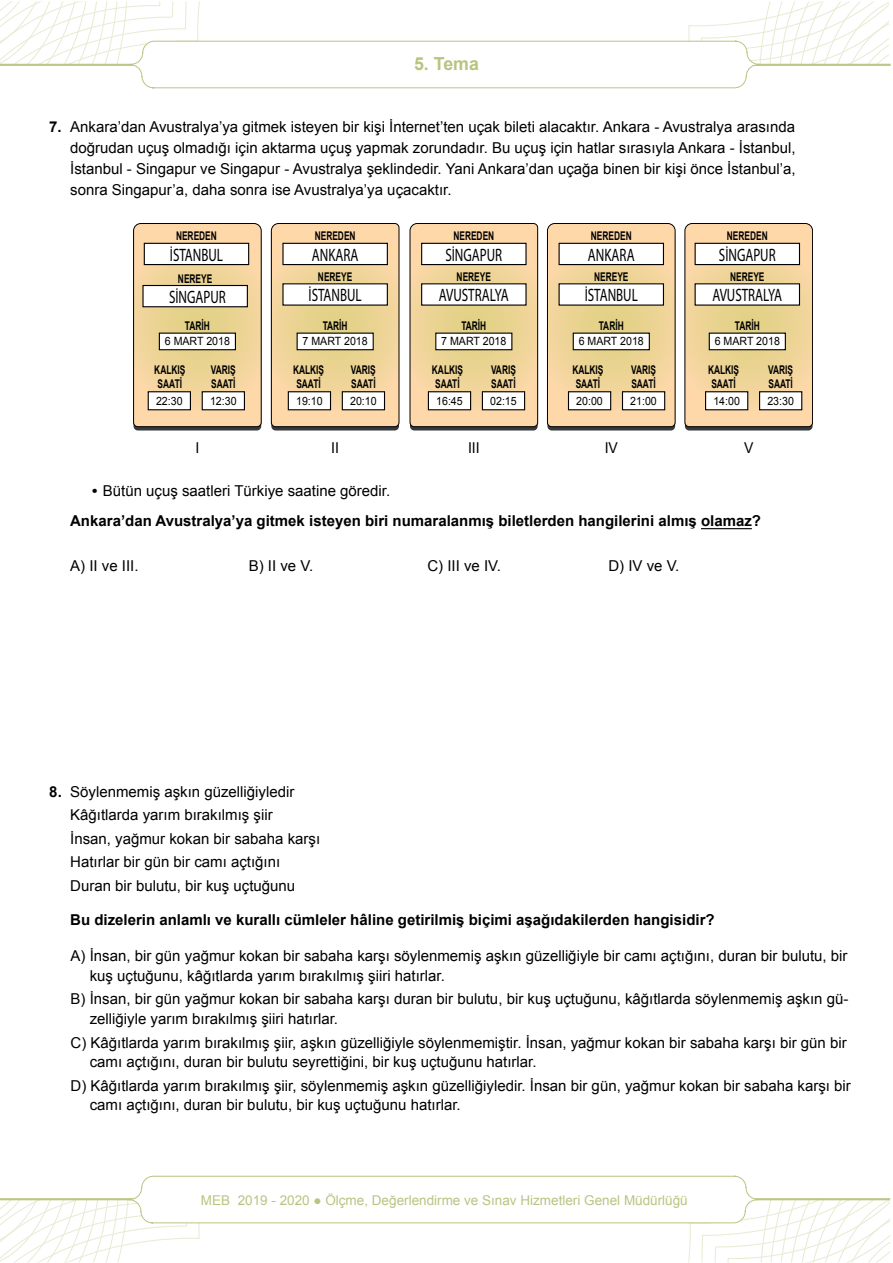
<style>
.page{position:relative;width:893px;height:1263px;background:#fff}
.page>*{position:absolute;margin:0;border:0;box-sizing:border-box;transform-origin:0 0}
.t1{font:18px "Myriad Pro";color:#000;scale:.72 1}
.t2{font:700 18px "Arial";color:#b7c580}
.t3{font:15px/23.5px "Arial";color:#000}
.t4{font:700 15px/29.5px "Arial";color:#000}
.t5{font:15px "Arial";color:#000;scale:.93 1}
.t6{font:13.5px "Arial";color:#b7c580}
.t7{font:700 12px/14.4px "Arial";color:#000;scale:.7 1}
.t8{font:11.4px "Arial";color:#000;scale:.93 1}
.s1{font-weight:700}
.s2{font-weight:400}
</style>
<div class="page">
<svg style="left:0;top:1175px;width:891px;height:87px"></svg>
<svg style="left:0;top:1px;width:891px;height:88px"></svg>
<hr style="left:701px;top:528px;width:51px;height:1px;background:#000">
<svg style="left:271px;top:223px;width:129px;height:204px;background:#e7cb96"></svg>
<svg style="left:409px;top:223px;width:129px;height:204px;background:#e7cb96"></svg>
<svg style="left:547px;top:223px;width:129px;height:207px;background:#e2c793"></svg>
<svg style="left:684px;top:223px;width:129px;height:207px;background:#e3c794"></svg>
<svg style="left:133px;top:223px;width:129px;height:207px;background:#e4c894"></svg>
<div style="left:144px;top:243px;width:105px;height:22px;background:#fff"></div>
<div style="left:144px;top:243px;width:105px;height:22px;border:1px solid #000"></div>
<div style="left:143px;top:285px;width:104px;height:22px;background:#fff"></div>
<div style="left:142px;top:285px;width:106px;height:22px;border:1px solid #000"></div>
<div style="left:159px;top:333px;width:76px;height:17px;background:#fff"></div>
<div style="left:159px;top:333px;width:77px;height:17px;border:1px solid #000"></div>
<div style="left:297px;top:333px;width:76px;height:17px;background:#fff"></div>
<div style="left:297px;top:333px;width:77px;height:17px;border:1px solid #000"></div>
<div style="left:436px;top:333px;width:76px;height:17px;background:#fff"></div>
<div style="left:435px;top:333px;width:77px;height:17px;border:1px solid #000"></div>
<div style="left:573px;top:333px;width:76px;height:17px;background:#fff"></div>
<div style="left:573px;top:333px;width:77px;height:17px;border:1px solid #000"></div>
<div style="left:709px;top:333px;width:76px;height:17px;background:#fff"></div>
<div style="left:709px;top:333px;width:77px;height:17px;border:1px solid #000"></div>
<div style="left:148px;top:392px;width:42px;height:18px;background:#fff"></div>
<div style="left:148px;top:391px;width:43px;height:19px;border:1px solid #000"></div>
<div style="left:283px;top:243px;width:104px;height:22px;background:#fff"></div>
<div style="left:282px;top:243px;width:106px;height:22px;border:1px solid #000"></div>
<div style="left:283px;top:284px;width:104px;height:21px;background:#fff"></div>
<div style="left:422px;top:243px;width:104px;height:22px;background:#fff"></div>
<div style="left:421px;top:243px;width:106px;height:22px;border:1px solid #000"></div>
<div style="left:422px;top:284px;width:104px;height:21px;background:#fff"></div>
<div style="left:559px;top:243px;width:104px;height:22px;background:#fff"></div>
<div style="left:559px;top:243px;width:105px;height:22px;border:1px solid #000"></div>
<div style="left:559px;top:284px;width:104px;height:21px;background:#fff"></div>
<div style="left:695px;top:243px;width:104px;height:22px;background:#fff"></div>
<div style="left:695px;top:243px;width:105px;height:22px;border:1px solid #000"></div>
<div style="left:695px;top:284px;width:104px;height:21px;background:#fff"></div>
<div style="left:202px;top:392px;width:42px;height:18px;background:#fff"></div>
<div style="left:202px;top:391px;width:43px;height:19px;border:1px solid #000"></div>
<div style="left:288px;top:392px;width:42px;height:18px;background:#fff"></div>
<div style="left:288px;top:391px;width:43px;height:19px;border:1px solid #000"></div>
<div style="left:342px;top:392px;width:42px;height:18px;background:#fff"></div>
<div style="left:342px;top:391px;width:43px;height:19px;border:1px solid #000"></div>
<div style="left:428px;top:392px;width:43px;height:18px;background:#fff"></div>
<div style="left:428px;top:391px;width:43px;height:19px;border:1px solid #000"></div>
<div style="left:482px;top:392px;width:43px;height:18px;background:#fff"></div>
<div style="left:482px;top:391px;width:43px;height:19px;border:1px solid #000"></div>
<div style="left:568px;top:392px;width:43px;height:18px;background:#fff"></div>
<div style="left:568px;top:391px;width:43px;height:19px;border:1px solid #000"></div>
<div style="left:622px;top:392px;width:43px;height:18px;background:#fff"></div>
<div style="left:622px;top:391px;width:43px;height:19px;border:1px solid #000"></div>
<div style="left:706px;top:392px;width:42px;height:18px;background:#fff"></div>
<div style="left:705px;top:391px;width:43px;height:19px;border:1px solid #000"></div>
<div style="left:760px;top:392px;width:42px;height:18px;background:#fff"></div>
<div style="left:759px;top:391px;width:43px;height:19px;border:1px solid #000"></div>
<p class="t2" style="left:414px;top:52px;width:66px">5. Tema</p>
<p class="t3" style="left:70px;top:116px;width:727px;line-height:21px;text-align:justify;text-indent:-21px"><span class="s1">7.</span> Ankara’dan Avustralya’ya gitmek isteyen bir kişi İnternet’ten uçak bileti alacaktır. Ankara - Avustralya arasında doğrudan uçuş olmadığı için aktarma uçuş yapmak zorundadır. Bu uçuş için hatlar sırasıyla Ankara - İstanbul, İstanbul - Singapur ve Singapur - Avustralya şeklindedir. Yani Ankara’dan uçağa binen bir kişi önce İstanbul’a, sonra Singapur’a, daha sonra ise Avustralya’ya uçacaktır.</p>
<p class="t7" style="left:176px;top:229px;width:60px">NEREDEN</p>
<p class="t7" style="left:315px;top:229px;width:60px">NEREDEN</p>
<p class="t7" style="left:453px;top:229px;width:60px">NEREDEN</p>
<p class="t7" style="left:591px;top:229px;width:60px">NEREDEN</p>
<p class="t7" style="left:727px;top:229px;width:60px">NEREDEN</p>
<p class="t1" style="left:170px;top:244px;width:75px">İSTANBUL</p>
<p class="t1" style="left:312px;top:244px;width:66px">ANKARA</p>
<p class="t1" style="left:445px;top:244px;width:80px">SİNGAPUR</p>
<p class="t1" style="left:588px;top:244px;width:66px">ANKARA</p>
<p class="t1" style="left:719px;top:244px;width:80px">SİNGAPUR</p>
<p class="t7" style="left:178px;top:271px;width:51px">NEREYE</p>
<p class="t7" style="left:318px;top:270px;width:51px">NEREYE</p>
<p class="t7" style="left:457px;top:270px;width:51px">NEREYE</p>
<p class="t7" style="left:594px;top:270px;width:51px">NEREYE</p>
<p class="t7" style="left:730px;top:270px;width:51px">NEREYE</p>
<p class="t1" style="left:169px;top:286px;width:80px">SİNGAPUR</p>
<p class="t1" style="left:309px;top:284px;width:75px">İSTANBUL</p>
<p class="t1" style="left:439px;top:284px;width:99px">AVUSTRALYA</p>
<p class="t1" style="left:585px;top:284px;width:75px">İSTANBUL</p>
<p class="t1" style="left:712px;top:284px;width:99px">AVUSTRALYA</p>
<p class="t7" style="left:185px;top:319px;width:37px">TARİH</p>
<p class="t7" style="left:323px;top:319px;width:37px">TARİH</p>
<p class="t7" style="left:461px;top:319px;width:37px">TARİH</p>
<p class="t7" style="left:599px;top:319px;width:37px">TARİH</p>
<p class="t7" style="left:735px;top:319px;width:37px">TARİH</p>
<p class="t8" style="left:165px;top:334px;width:72px">6 MART 2018</p>
<p class="t8" style="left:303px;top:334px;width:72px">7 MART 2018</p>
<p class="t8" style="left:441px;top:334px;width:72px">7 MART 2018</p>
<p class="t8" style="left:579px;top:334px;width:72px">6 MART 2018</p>
<p class="t8" style="left:715px;top:334px;width:72px">6 MART 2018</p>
<p class="t7" style="left:154px;top:363px;width:46px">KALKIŞ<br>SAATİ</p>
<p class="t8" style="left:156px;top:394px;width:30px">22:30</p>
<p class="t7" style="left:211px;top:363px;width:37px">VARIŞ<br>SAATİ</p>
<p class="t8" style="left:210px;top:394px;width:30px">12:30</p>
<p class="t7" style="left:293px;top:363px;width:46px">KALKIŞ<br>SAATİ</p>
<p class="t8" style="left:296px;top:394px;width:30px">19:10</p>
<p class="t7" style="left:351px;top:363px;width:37px">VARIŞ<br>SAATİ</p>
<p class="t8" style="left:350px;top:394px;width:30px">20:10</p>
<p class="t7" style="left:432px;top:363px;width:46px">KALKIŞ<br>SAATİ</p>
<p class="t8" style="left:436px;top:394px;width:30px">16:45</p>
<p class="t7" style="left:491px;top:363px;width:37px">VARIŞ<br>SAATİ</p>
<p class="t8" style="left:490px;top:394px;width:30px">02:15</p>
<p class="t7" style="left:572px;top:363px;width:46px">KALKIŞ<br>SAATİ</p>
<p class="t8" style="left:576px;top:394px;width:30px">20:00</p>
<p class="t7" style="left:631px;top:363px;width:37px">VARIŞ<br>SAATİ</p>
<p class="t8" style="left:630px;top:394px;width:30px">21:00</p>
<p class="t7" style="left:708px;top:363px;width:46px">KALKIŞ<br>SAATİ</p>
<p class="t8" style="left:713px;top:394px;width:30px">14:00</p>
<p class="t7" style="left:768px;top:363px;width:37px">VARIŞ<br>SAATİ</p>
<p class="t8" style="left:767px;top:394px;width:30px">23:30</p>
<p class="t5" style="left:195px;top:438px;width:6px">I</p>
<p class="t5" style="left:331px;top:438px;width:10px">II</p>
<p class="t5" style="left:468px;top:438px;width:14px">III</p>
<p class="t5" style="left:605px;top:438px;width:16px">IV</p>
<p class="t5" style="left:744px;top:438px;width:12px">V</p>
<p class="t4" style="left:70px;top:477px;width:692px;text-indent:22px">• <span class="s2">Bütün uçuş saatleri Türkiye saatine göredir.<br></span>Ankara’dan Avustralya’ya gitmek isteyen biri numaralanmış biletlerden hangilerini almış olamaz?</p>
<p class="t3" style="left:70px;top:554px;width:70px">A) II ve III.</p>
<p class="t3" style="left:249px;top:554px;width:66px">B) II ve V.</p>
<p class="t3" style="left:427px;top:554px;width:75px">C) III ve IV.</p>
<p class="t3" style="left:608px;top:554px;width:73px">D) IV ve V.</p>
<p class="t3" style="left:70px;top:780px;width:252px;text-indent:-21px"><span class="s1">8.</span> Söylenmemiş aşkın güzelliğiyledir Kâğıtlarda yarım bırakılmış şiir<br>İnsan, yağmur kokan bir sabaha karşı Hatırlar bir gün bir camı açtığını Duran bir bulutu, bir kuş uçtuğunu</p>
<p class="t4" style="left:70px;top:905px;width:646px">Bu dizelerin anlamlı ve kurallı cümleler hâline getirilmiş biçimi aşağıdakilerden hangisidir?</p>
<p class="t3" style="left:90px;top:946px;width:759px;line-height:19.5px;text-indent:-19px">A) İnsan, bir gün yağmur kokan bir sabaha karşı söylenmemiş aşkın güzelliğiyle bir camı açtığını, duran bir bulutu, bir kuş uçtuğunu, kâğıtlarda yarım bırakılmış şiiri hatırlar.</p>
<p class="t3" style="left:90px;top:989px;width:760px;line-height:19.5px;text-indent:-19px">B) İnsan, bir gün yağmur kokan bir sabaha karşı duran bir bulutu, bir kuş uçtuğunu, kâğıtlarda söylenmemiş aşkın gü&shy;zelliğiyle yarım bırakılmış şiiri hatırlar.</p>
<p class="t3" style="left:90px;top:1033px;width:758px;line-height:19.5px;text-indent:-19px">C) Kâğıtlarda yarım bırakılmış şiir, aşkın güzelliğiyle söylenmemiştir. İnsan, yağmur kokan bir sabaha karşı bir gün bir camı açtığını, duran bir bulutu seyrettiğini, bir kuş uçtuğunu hatırlar.</p>
<p class="t3" style="left:90px;top:1076px;width:763px;line-height:19.5px;text-indent:-19px">D) Kâğıtlarda yarım bırakılmış şiir, söylenmemiş aşkın güzelliğiyledir. İnsan bir gün, yağmur kokan bir sabaha karşı bir camı açtığını, duran bir bulutu, bir kuş uçtuğunu hatırlar.</p>
<p class="t6" style="left:201px;top:1191px;width:488px">MEB 2019 - 2020 ● Ölçme, Değerlendirme ve Sınav Hizmetleri Genel Müdürlüğü</p>
</div>
